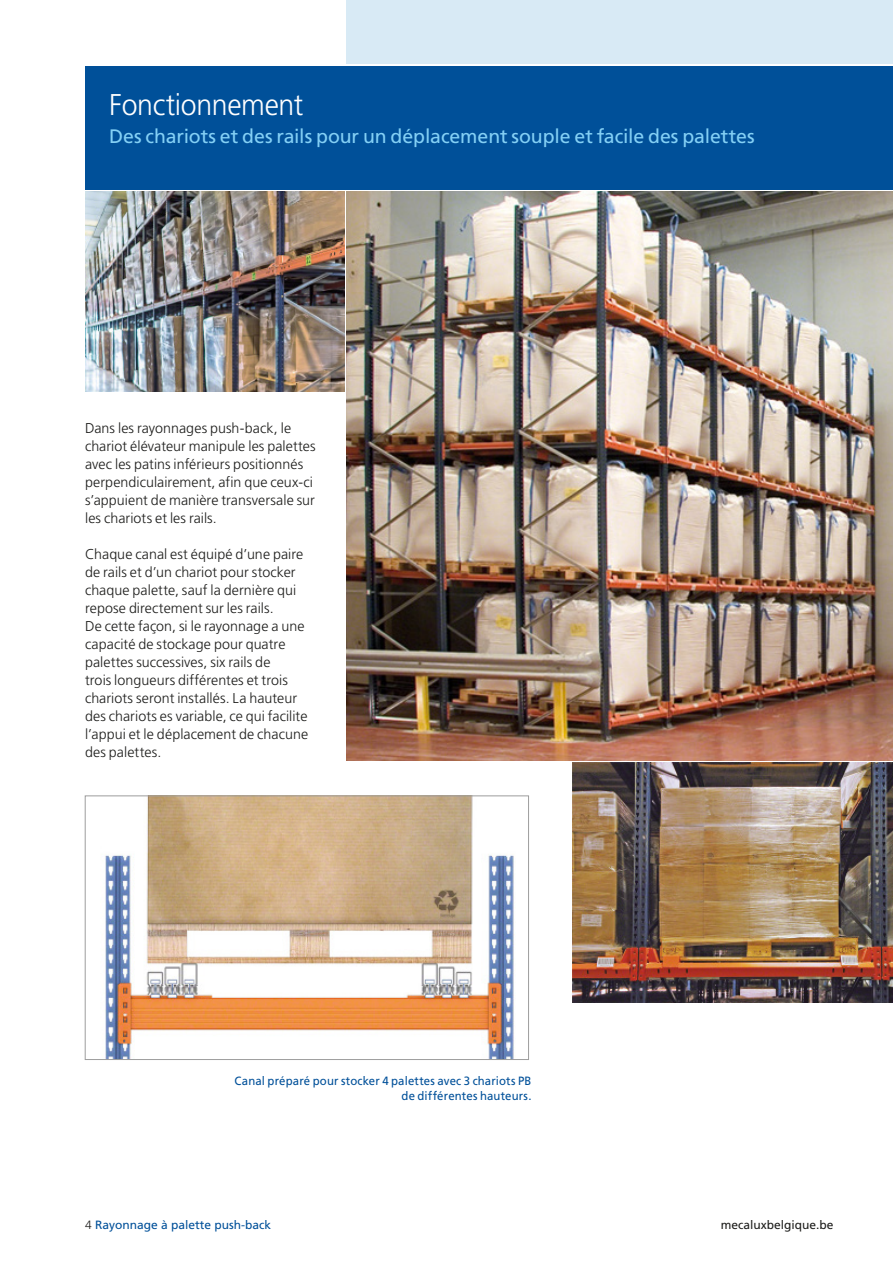
<style>
.page{position:relative;width:893px;height:1263px;background:#fff}
.page>*{position:absolute;margin:0;border:0;box-sizing:border-box;transform-origin:0 0}
.t1{font:300 30px "Frutiger LT Std";letter-spacing:-.01em;color:#fff;scale:.95 1}
.t2{font:19.5px "Frutiger LT Std";letter-spacing:-.005em;color:#84d0f5}
.t3{font:300 14.25px/18px "Frutiger LT Std";letter-spacing:.005em;color:#1d1d1b}
.t4{font:12px/15px "Frutiger LT Std";letter-spacing:.01em;color:#005099;text-align:right;scale:.95 1}
.t5{font:12px "Frutiger LT Std";letter-spacing:.01em;color:#005099}
.t6{font:12px "Frutiger LT Std";color:#1d1d1b}
.s1{font-weight:300;color:#1d1d1b}
</style>
<div class="page">
<img style="left:85px;top:191px;width:259px;height:201px">
<img style="left:105px;top:798px;width:410px;height:260px">
<div style="left:85px;top:796px;width:444px;height:264px;border:1px solid #9d9d9d"></div>
<img style="left:346px;top:191px;width:547px;height:569px">
<div style="left:85px;top:67px;width:808px;height:123px;background:#005099"></div>
<img style="left:573px;top:762px;width:320px;height:240px">
<div style="left:347px;top:0;width:546px;height:64px;background:#d8eaf5"></div>
<h1 class="t1" style="left:109px;top:87px;width:206px">Fonctionnement</h1>
<h2 class="t2" style="left:109px;top:125px;width:647px">Des chariots et des rails pour un déplacement souple et facile des palettes</h2>
<p class="t3" style="left:85px;top:419px;width:232px">Dans les rayonnages push-back, le chariot élévateur manipule les palettes avec les patins inférieurs positionnés perpendiculairement, afin que ceux-ci s’appuient de manière transversale sur les chariots et les rails.</p>
<p class="t3" style="left:85px;top:545px;width:225px">Chaque canal est équipé d’une paire de rails et d’un chariot pour stocker chaque palette, sauf la dernière qui repose directement sur les rails.<br>De cette façon, si le rayonnage a une capacité de stockage pour quatre palettes successives, six rails de<br>trois longueurs différentes et trois chariots seront installés. La hauteur des chariots es variable, ce qui facilite l’appui et le déplacement de chacune des palettes.</p>
<p class="t4" style="left:235px;top:1073px;width:314px">Canal préparé pour stocker 4 palettes avec 3 chariots PB de différentes hauteurs.</p>
<p class="t5" style="left:85px;top:1218px;width:188px"><span class="s1">4</span> Rayonnage à palette push-back</p>
<p class="t6" style="left:721px;top:1218px;width:114px">mecaluxbelgique.be</p>
</div>
